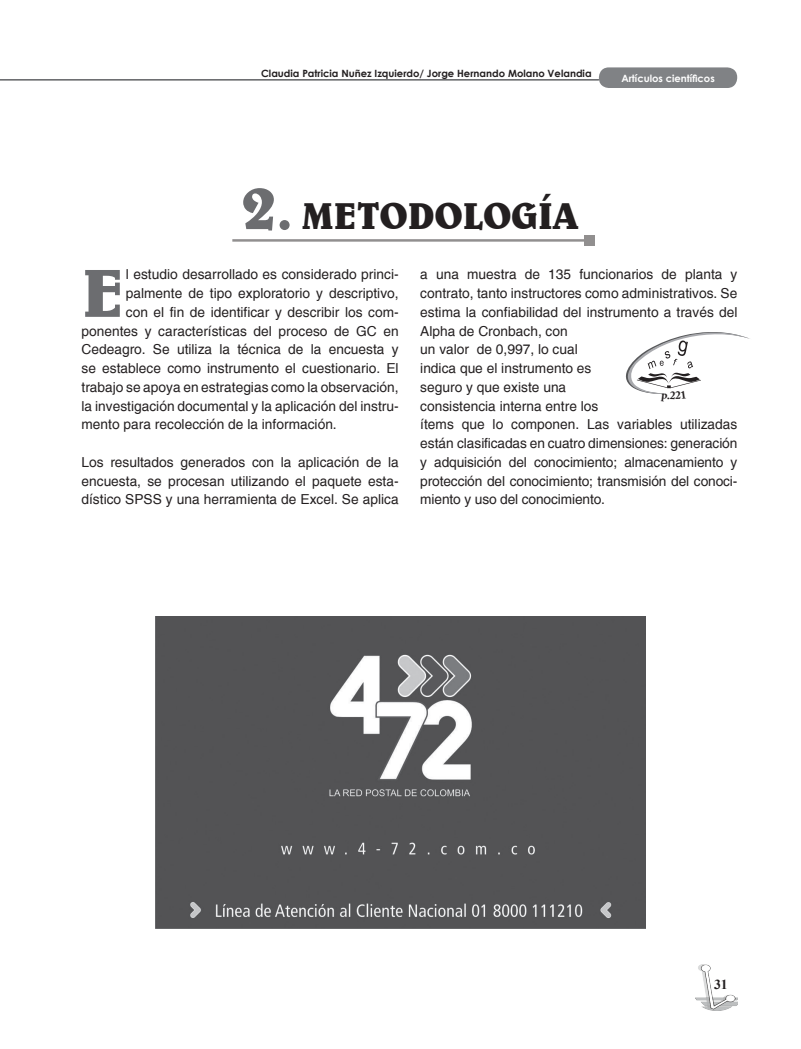
<style>
.page{position:relative;width:801px;height:1049px;background:#fff}
.page>*{position:absolute;margin:0;border:0;box-sizing:border-box;transform-origin:0 0}
.t1{font:700 68.75px "Belwe BT";color:#6c6d70}
.t2{font:700 37.5px "Belwe BT";color:#231f20}
.t3{font:13.75px/18.8px "Helvetica";color:#231f20;text-align:justify}
.t4{font:700 13.75px "Times New Roman";color:#231f20}
.t5{font:700 10px "Century Gothic";color:#231f20}
.t6{font:700 10px "Century Gothic";color:#fdfdfd}
.s1{font-size:67.5px;color:#6c6d70}
</style>
<div class="page">
<div style="left:599px;top:67px;width:138px;height:21px;background:#808285;border-radius:10px"></div>
<hr style="left:0;top:79px;width:599px;height:1px;background:#6c6d70">
<img style="left:695px;top:964px;width:42px;height:46px">
<hr style="left:232px;top:239px;width:358px;height:3px;background:#231f20">
<div style="left:585px;top:235px;width:10px;height:10px;background:#918f8f"></div>
<img style="left:156px;top:617px;width:489px;height:311px">
<svg style="left:625px;top:332px;width:125px;height:62px"></svg>
<p class="t5" style="left:261px;top:65px;width:332px">Claudia Patricia Nuñez Izquierdo/ Jorge Hernando Molano Velandia</p>
<p class="t6" style="left:621px;top:70px;width:95px">Artículos científicos</p>
<h2 class="t2" style="left:241px;top:192px;width:166px"><span class="s1">2.</span> METODOLOG</h2>
<h2 class="t2" style="left:538px;top:192px;width:39px">ÍA</h2>
<h1 class="t1" style="left:81px;top:250px;width:46px">E</h1>
<p class="t3" style="left:126px;top:265px;width:274px">l estudio desarrollado es considerado princi-</p>
<p class="t3" style="left:126px;top:284px;width:274px">palmente de tipo exploratorio y descriptivo,</p>
<p class="t3" style="left:126px;top:303px;width:274px">con el fin de identificar y describir los com-</p>
<p class="t3" style="left:81px;top:321px;width:319px">ponentes y características del proceso de GC en</p>
<p class="t3" style="left:81px;top:340px;width:319px">Cedeagro. Se utiliza la técnica de la encuesta y</p>
<p class="t3" style="left:81px;top:359px;width:319px">se establece como instrumento el cuestionario. El</p>
<p class="t3" style="left:81px;top:378px;width:319px">trabajo se apoya en estrategias como la observación,</p>
<p class="t3" style="left:81px;top:396px;width:319px">la investigación documental y la aplicación del instru-</p>
<p class="t3" style="left:81px;top:415px;width:257px">mento para recolección de la información.</p>
<p class="t3" style="left:81px;top:453px;width:319px">Los resultados generados con la aplicación de la encuesta, se procesan utilizando el paquete esta&shy;dístico SPSS y una herramienta de Excel. Se aplica</p>
<p class="t3" style="left:420px;top:265px;width:319px;text-align:left">a una muestra de 135 funcionarios de planta y contrato, tanto instructores como administrativos. Se estima la confiabilidad del instrumento a través del Alpha de Cronbach, con<br>un valor de 0,997, lo cual<br>indica que el instrumento es<br>seguro y que existe una<br>consistencia interna entre los<br>ítems que lo componen. Las variables utilizadas están clasificadas en cuatro dimensiones: generación y adquisición del conocimiento; almacenamiento y protección del conocimiento; transmisión del conoci&shy;miento y uso del conocimiento.</p>
<p class="t4" style="left:714px;top:974px;width:15px">31</p>
</div>
